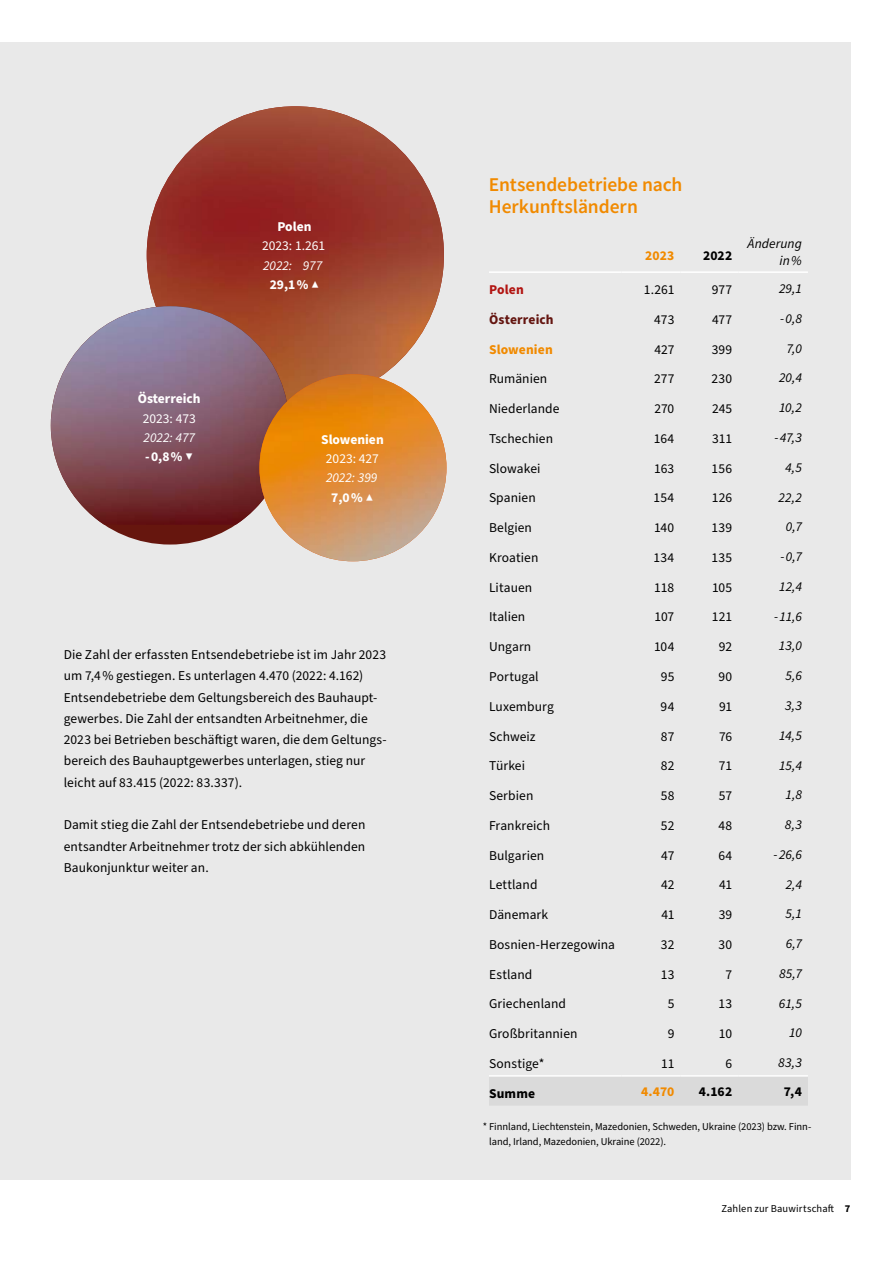
<style>
.page{position:relative;width:893px;height:1263px;background:#fff}
.page>*{position:absolute;margin:0;border:0;box-sizing:border-box;transform-origin:0 0}
.t1{font:600 19.5px/21.3px "Source Sans Pro";color:#f18a00}
.t2{font:13.5px/21.3px "Source Sans Pro";letter-spacing:.005em;color:#000}
.t3{font:italic 13.5px/16.5px "Source Sans Pro";letter-spacing:.005em;color:#000;text-align:right}
.t4{font:700 13.5px "Source Sans Pro";color:#fff}
.t5{font:13.5px "Source Sans Pro";color:#fff}
.t6{font:italic 13.5px "Source Sans Pro";color:#fff}
.t7{font:700 13.5px "Source Sans Pro";letter-spacing:.01em;color:#f18a00}
.t8{font:700 13.5px "Source Sans Pro";letter-spacing:.01em;color:#000}
.t9{font:700 13.5px "Source Sans Pro";letter-spacing:.01em;color:#641510}
.t10{font:700 13.5px "Source Sans Pro";letter-spacing:.01em;color:#b21512}
.t11{font:10.5px/15px "Source Sans Pro";letter-spacing:-.005em;color:#000}
.t12{font:10.5px "Source Sans Pro";letter-spacing:.015em;color:#000}
.s1{font-weight:700}
</style>
<div class="page">
<div style="left:0;top:43px;width:850px;height:1137px;background:#e9e9e9"></div>
<div style="left:489px;top:1077px;width:319px;height:28px;background:#dadada"></div>
<hr style="left:489px;top:271px;width:133px;height:2px;background:#fff">
<hr style="left:622px;top:271px;width:58px;height:2px;background:#fff">
<hr style="left:680px;top:271px;width:58px;height:2px;background:#fff">
<hr style="left:738px;top:271px;width:70px;height:2px;background:#fff">
<hr style="left:489px;top:1075px;width:133px;height:1px;background:#fff">
<hr style="left:622px;top:1075px;width:58px;height:1px;background:#fff">
<hr style="left:680px;top:1075px;width:58px;height:1px;background:#fff">
<hr style="left:738px;top:1075px;width:70px;height:1px;background:#fff">
<img style="left:147px;top:106px;width:297px;height:297px;border-radius:149px">
<div style="left:51px;top:306px;width:238px;height:238px;background:#66160e;border-radius:50%"></div>
<img style="left:51px;top:306px;width:238px;height:219px">
<img style="left:259px;top:374px;width:187px;height:187px;border-radius:94px">
<p class="t4" style="left:138px;top:390px;width:64px">Österreich</p>
<p class="t5" style="left:143px;top:409px;width:55px">2023: 473</p>
<p class="t6" style="left:144px;top:428px;width:53px">2022: 477</p>
<p class="t4" style="left:145px;top:447px;width:50px">- 0,8 % ▼</p>
<p class="t4" style="left:277px;top:217px;width:36px">Polen</p>
<p class="t5" style="left:262px;top:237px;width:65px">2023: 1.261</p>
<p class="t6" style="left:263px;top:256px;width:61px">2022: 977</p>
<p class="t4" style="left:270px;top:275px;width:51px">29,1 % ▲</p>
<p class="t4" style="left:321px;top:430px;width:64px">Slowenien</p>
<p class="t5" style="left:326px;top:450px;width:55px">2023: 427</p>
<p class="t6" style="left:326px;top:469px;width:53px">2022: 399</p>
<p class="t4" style="left:331px;top:488px;width:44px">7,0 % ▲</p>
<p class="t2" style="left:64px;top:644px;width:324px">Die Zahl der erfassten Entsendebetriebe ist im Jahr 2023 um 7,4 % gestiegen. Es unterlagen 4.470 (2022: 4.162)<br>Entsendebetriebe dem Geltungsbereich des Bauhaupt&shy;gewerbes. Die Zahl der entsandten Arbeitnehmer, die 2023 bei Betrieben beschäftigt waren, die dem Geltungs&shy;bereich des Bauhauptgewerbes unterlagen, stieg nur leicht auf 83.415 (2022: 83.337).</p>
<p class="t2" style="left:64px;top:814px;width:303px;text-align:justify">Damit stieg die Zahl der Entsendebetriebe und deren entsandter Arbeitnehmer trotz der sich abkühlenden Baukonjunktur weiter an.</p>
<h1 class="t1" style="left:489px;top:174px;width:195px">Entsendebetriebe nach<br>Herkunftsländern</h1>
<p class="t7" style="left:645px;top:246px;width:31px">2023</p>
<p class="t8" style="left:703px;top:246px;width:31px">2022</p>
<p class="t3" style="left:748px;top:236px;width:56px">Änderung in %</p>
<p class="t10" style="left:489px;top:280px;width:36px">Polen</p>
<p class="t2" style="left:644px;top:279px;width:32px">1.261</p>
<p class="t2" style="left:712px;top:279px;width:22px">977</p>
<p class="t3" style="left:779px;top:281px;width:24px">29,1</p>
<p class="t9" style="left:489px;top:310px;width:66px">Österreich</p>
<p class="t2" style="left:654px;top:309px;width:22px">473</p>
<p class="t2" style="left:712px;top:309px;width:22px">477</p>
<p class="t3" style="left:780px;top:311px;width:23px">- 0,8</p>
<p class="t7" style="left:489px;top:340px;width:65px">Slowenien</p>
<p class="t2" style="left:654px;top:339px;width:21px">427</p>
<p class="t2" style="left:712px;top:339px;width:22px">399</p>
<p class="t3" style="left:786px;top:340px;width:17px">7,0</p>
<p class="t2" style="left:489px;top:369px;width:60px">Rumänien</p>
<p class="t2" style="left:654px;top:369px;width:22px">277</p>
<p class="t2" style="left:711px;top:369px;width:22px">230</p>
<p class="t3" style="left:779px;top:370px;width:24px">20,4</p>
<p class="t2" style="left:489px;top:398px;width:72px">Niederlande</p>
<p class="t2" style="left:654px;top:398px;width:21px">270</p>
<p class="t2" style="left:712px;top:398px;width:22px">245</p>
<p class="t3" style="left:779px;top:400px;width:24px">10,2</p>
<p class="t2" style="left:489px;top:428px;width:66px">Tschechien</p>
<p class="t2" style="left:654px;top:428px;width:22px">164</p>
<p class="t2" style="left:712px;top:428px;width:21px">311</p>
<p class="t3" style="left:774px;top:430px;width:29px">- 47,3</p>
<p class="t2" style="left:489px;top:458px;width:53px">Slowakei</p>
<p class="t2" style="left:654px;top:458px;width:22px">163</p>
<p class="t2" style="left:712px;top:458px;width:22px">156</p>
<p class="t3" style="left:785px;top:459px;width:18px">4,5</p>
<p class="t2" style="left:489px;top:488px;width:48px">Spanien</p>
<p class="t2" style="left:653px;top:488px;width:22px">154</p>
<p class="t2" style="left:712px;top:488px;width:22px">126</p>
<p class="t3" style="left:778px;top:489px;width:25px">22,2</p>
<p class="t2" style="left:489px;top:517px;width:45px">Belgien</p>
<p class="t2" style="left:654px;top:517px;width:22px">140</p>
<p class="t2" style="left:712px;top:517px;width:22px">139</p>
<p class="t3" style="left:786px;top:519px;width:17px">0,7</p>
<p class="t2" style="left:489px;top:547px;width:51px">Kroatien</p>
<p class="t2" style="left:653px;top:547px;width:22px">134</p>
<p class="t2" style="left:711px;top:547px;width:22px">135</p>
<p class="t3" style="left:781px;top:549px;width:23px">- 0,7</p>
<p class="t2" style="left:489px;top:577px;width:45px">Litauen</p>
<p class="t2" style="left:654px;top:577px;width:22px">118</p>
<p class="t2" style="left:712px;top:577px;width:22px">105</p>
<p class="t3" style="left:779px;top:579px;width:24px">12,4</p>
<p class="t2" style="left:489px;top:607px;width:38px">Italien</p>
<p class="t2" style="left:654px;top:607px;width:21px">107</p>
<p class="t2" style="left:712px;top:607px;width:22px">121</p>
<p class="t3" style="left:774px;top:608px;width:29px">- 11,6</p>
<p class="t2" style="left:489px;top:636px;width:44px">Ungarn</p>
<p class="t2" style="left:654px;top:636px;width:22px">104</p>
<p class="t2" style="left:719px;top:636px;width:15px">92</p>
<p class="t3" style="left:779px;top:638px;width:25px">13,0</p>
<p class="t2" style="left:489px;top:666px;width:51px">Portugal</p>
<p class="t2" style="left:661px;top:666px;width:15px">95</p>
<p class="t2" style="left:718px;top:666px;width:15px">90</p>
<p class="t3" style="left:785px;top:668px;width:18px">5,6</p>
<p class="t2" style="left:489px;top:696px;width:66px">Luxemburg</p>
<p class="t2" style="left:661px;top:696px;width:15px">94</p>
<p class="t2" style="left:719px;top:696px;width:15px">91</p>
<p class="t3" style="left:785px;top:698px;width:18px">3,3</p>
<p class="t2" style="left:489px;top:726px;width:48px">Schweiz</p>
<p class="t2" style="left:661px;top:726px;width:15px">87</p>
<p class="t2" style="left:719px;top:726px;width:15px">76</p>
<p class="t3" style="left:779px;top:727px;width:24px">14,5</p>
<p class="t2" style="left:489px;top:756px;width:38px">Türkei</p>
<p class="t2" style="left:661px;top:756px;width:15px">82</p>
<p class="t2" style="left:719px;top:756px;width:15px">71</p>
<p class="t3" style="left:779px;top:757px;width:24px">15,4</p>
<p class="t2" style="left:489px;top:785px;width:46px">Serbien</p>
<p class="t2" style="left:661px;top:785px;width:15px">58</p>
<p class="t2" style="left:719px;top:785px;width:15px">57</p>
<p class="t3" style="left:786px;top:787px;width:18px">1,8</p>
<p class="t2" style="left:489px;top:815px;width:63px">Frankreich</p>
<p class="t2" style="left:661px;top:815px;width:15px">52</p>
<p class="t2" style="left:718px;top:815px;width:15px">48</p>
<p class="t3" style="left:785px;top:817px;width:19px">8,3</p>
<p class="t2" style="left:489px;top:845px;width:57px">Bulgarien</p>
<p class="t2" style="left:661px;top:845px;width:15px">47</p>
<p class="t2" style="left:718px;top:845px;width:15px">64</p>
<p class="t3" style="left:774px;top:846px;width:30px">- 26,6</p>
<p class="t2" style="left:489px;top:875px;width:50px">Lettland</p>
<p class="t2" style="left:661px;top:875px;width:15px">42</p>
<p class="t2" style="left:719px;top:875px;width:15px">41</p>
<p class="t3" style="left:786px;top:876px;width:18px">2,4</p>
<p class="t2" style="left:489px;top:904px;width:61px">Dänemark</p>
<p class="t2" style="left:661px;top:904px;width:15px">41</p>
<p class="t2" style="left:719px;top:904px;width:15px">39</p>
<p class="t3" style="left:785px;top:906px;width:18px">5,1</p>
<p class="t2" style="left:489px;top:934px;width:127px">Bosnien-Herzegowina</p>
<p class="t2" style="left:661px;top:934px;width:15px">32</p>
<p class="t2" style="left:719px;top:934px;width:15px">30</p>
<p class="t3" style="left:786px;top:936px;width:18px">6,7</p>
<p class="t2" style="left:489px;top:964px;width:45px">Estland</p>
<p class="t2" style="left:661px;top:964px;width:15px">13</p>
<p class="t2" style="left:725px;top:964px;width:8px">7</p>
<p class="t3" style="left:779px;top:965px;width:24px">85,7</p>
<p class="t2" style="left:489px;top:994px;width:79px">Griechenland</p>
<p class="t2" style="left:668px;top:994px;width:8px">5</p>
<p class="t2" style="left:718px;top:994px;width:15px">13</p>
<p class="t3" style="left:779px;top:995px;width:24px">61,5</p>
<p class="t2" style="left:489px;top:1023px;width:90px">Großbritannien</p>
<p class="t2" style="left:668px;top:1023px;width:8px">9</p>
<p class="t2" style="left:719px;top:1023px;width:15px">10</p>
<p class="t3" style="left:789px;top:1025px;width:14px">10</p>
<p class="t2" style="left:489px;top:1053px;width:57px">Sonstige*</p>
<p class="t2" style="left:661px;top:1053px;width:15px">11</p>
<p class="t2" style="left:725px;top:1053px;width:8px">6</p>
<p class="t3" style="left:778px;top:1055px;width:25px">83,3</p>
<p class="t8" style="left:489px;top:1084px;width:48px">Summe</p>
<p class="t7" style="left:641px;top:1083px;width:35px">4.470</p>
<p class="t8" style="left:699px;top:1083px;width:35px">4.162</p>
<p class="t8" style="left:784px;top:1083px;width:20px">7,4</p>
<p class="t11" style="left:489px;top:1119px;width:324px;text-indent:-6px">* Finnland, Liechtenstein, Mazedonien, Schweden, Ukraine (2023) bzw. Finn&shy;land, Irland, Mazedonien, Ukraine (2022).</p>
<p class="t12" style="left:721px;top:1201px;width:130px">Zahlen zur Bauwirtschaft <span class="s1">7</span></p>
</div>
